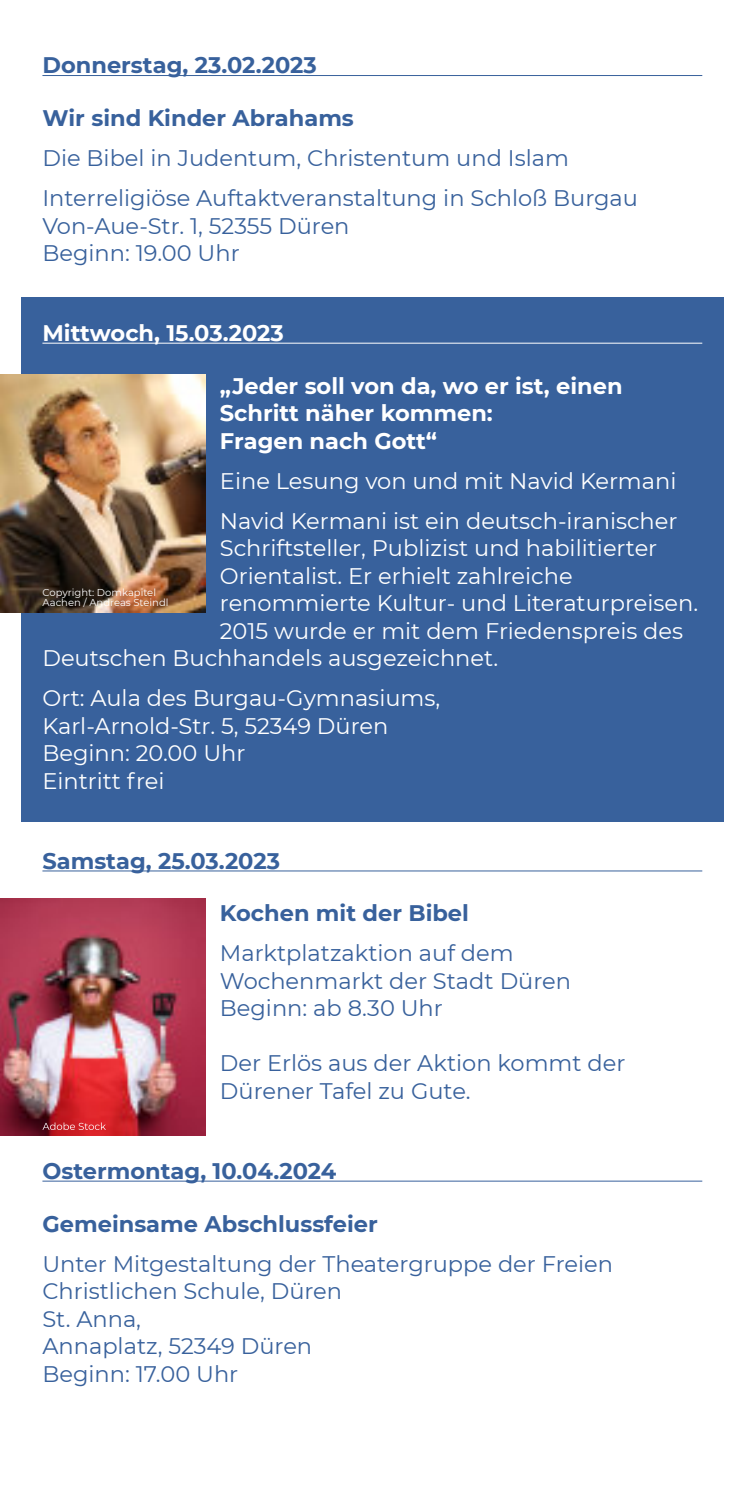
<style>
.page{position:relative;width:745px;height:1489px;background:#fff}
.page>*{position:absolute;margin:0;border:0;box-sizing:border-box;transform-origin:0 0}
.t1{font:22.5px/27.5px "Montserrat";color:#38619c}
.t2{font:22.5px/27.5px "Montserrat";color:#fff}
.t3{font:700 22.5px "Montserrat";color:#38619c}
.t4{font:700 22.5px/27.5px "Montserrat";color:#fff}
.t5{font:10px/10px "Montserrat";color:#fff}
</style>
<div class="page">
<div style="left:21px;top:297px;width:702px;height:524px;background:#38619c"></div>
<hr style="left:42px;top:75px;width:659px;height:1px;background:#38619c">
<hr style="left:42px;top:343px;width:659px;height:1px;background:#fff">
<hr style="left:42px;top:870px;width:659px;height:1px;background:#38619c">
<hr style="left:42px;top:1180px;width:659px;height:1px;background:#38619c">
<img style="left:0;top:375px;width:206px;height:237px">
<img style="left:0;top:898px;width:206px;height:237px">
<svg style="left:42px;top:1122px;width:64px;height:7px"></svg>
<p class="t3" style="left:42px;top:52px;width:276px">Donnerstag, 23.02.2023</p>
<p class="t3" style="left:42px;top:104px;width:313px">Wir sind Kinder Abrahams</p>
<p class="t1" style="left:42px;top:138px;width:596px;line-height:40px">Die Bibel in Judentum, Christentum und Islam<br>Interreligiöse Auftaktveranstaltung in Schloß Burgau</p>
<p class="t1" style="left:42px;top:212px;width:308px">Von-Aue-Str. 1, 52355 Düren<br>Beginn: 19.00 Uhr</p>
<p class="t4" style="left:42px;top:319px;width:243px">Mittwoch, 15.03.2023</p>
<p class="t4" style="left:220px;top:372px;width:404px">„Jeder soll von da, wo er ist, einen<br>Schritt näher kommen:<br>Fragen nach Gott“</p>
<p class="t2" style="left:220px;top:460px;width:459px;line-height:40px">Eine Lesung von und mit Navid Kermani<br>Navid Kermani ist ein deutsch-iranischer</p>
<p class="t2" style="left:220px;top:534px;width:438px">Schriftsteller, Publizist und habilitierter</p>
<p class="t2" style="left:220px;top:562px;width:354px">Orientalist. Er erhielt zahlreiche</p>
<p class="t2" style="left:220px;top:589px;width:479px">renommierte Kultur- und Literaturpreisen.</p>
<p class="t2" style="left:220px;top:617px;width:464px">2015 wurde er mit dem Friedenspreis des</p>
<p class="t2" style="left:42px;top:644px;width:457px">Deutschen Buchhandels ausgezeichnet.</p>
<p class="t2" style="left:42px;top:684px;width:399px">Ort: Aula des Burgau-Gymnasiums,<br>Karl-Arnold-Str. 5, 52349 Düren<br>Beginn: 20.00 Uhr<br>Eintritt frei</p>
<p class="t5" style="left:43px;top:588px;width:127px">Copyright: Domkapitel<br>Aachen / Andreas Steindl</p>
<p class="t3" style="left:42px;top:847px;width:239px">Samstag, 25.03.2023</p>
<p class="t3" style="left:220px;top:899px;width:250px">Kochen mit der Bibel</p>
<p class="t1" style="left:220px;top:939px;width:352px">Marktplatzaktion auf dem<br>Wochenmarkt der Stadt Düren<br>Beginn: ab 8.30 Uhr</p>
<p class="t1" style="left:220px;top:1049px;width:407px">Der Erlös aus der Aktion kommt der<br>Dürener Tafel zu Gute.</p>
<p class="t3" style="left:42px;top:1157px;width:295px">Ostermontag, 10.04.2024</p>
<p class="t3" style="left:42px;top:1209px;width:336px">Gemeinsame Abschlussfeier</p>
<p class="t1" style="left:42px;top:1249px;width:572px">Unter Mitgestaltung der Theatergruppe der Freien<br>Christlichen Schule, Düren<br>St. Anna,<br>Annaplatz, 52349 Düren<br>Beginn: 17.00 Uhr</p>
</div>
